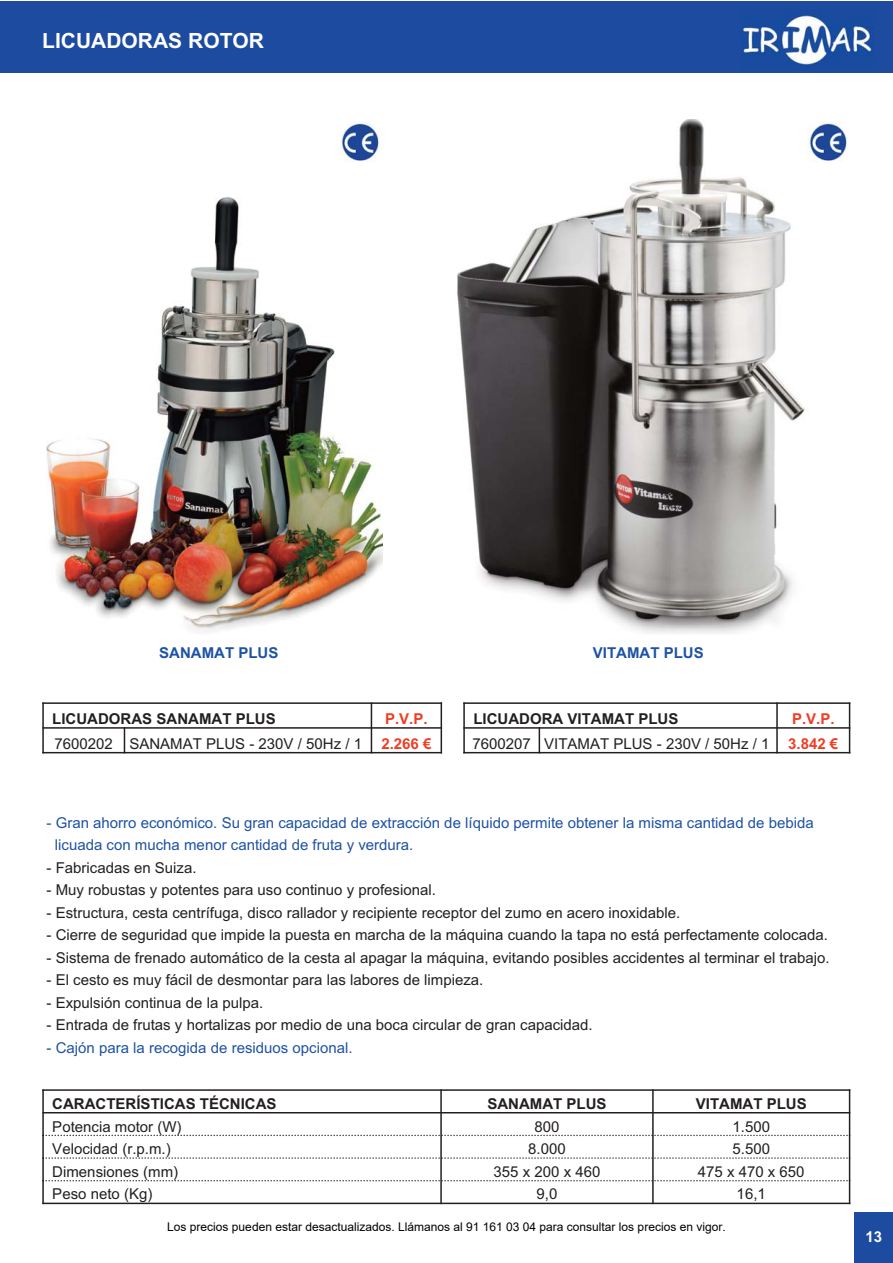
<style>
.page{position:relative;width:893px;height:1263px;background:#fff}
.page>*{position:absolute;margin:0;border:0;box-sizing:border-box;transform-origin:0 0}
.t1{font:700 21px "Arial";color:#fff}
.t2{font:15px "Arial";color:#231f20}
.t3{font:15px/22.5px "Arial";color:#1e52a4}
.t4{font:700 15px "Arial";color:#231f20}
.t5{font:700 15px "Arial";color:#ef3e25}
.t6{font:700 15px "Arial";color:#1e52a4}
.t7{font:700 15px "Arial";color:#fff}
.t8{font:12px "Arial";color:#000}
</style>
<div class="page">
<div style="left:0;top:2px;width:892px;height:71px;background:#1c4ba0"></div>
<div style="left:854px;top:1213px;width:38px;height:50px;background:#1c4ba0"></div>
<img style="left:46px;top:198px;width:336px;height:435px">
<img style="left:457px;top:120px;width:351px;height:513px">
<hr style="left:42px;top:702px;width:2px;height:51px;background:#231f20">
<svg style="left:124px;top:729px;width:1px;height:23px"></svg>
<hr style="left:371px;top:702px;width:1px;height:51px;background:#231f20">
<hr style="left:440px;top:702px;width:2px;height:51px;background:#231f20">
<hr style="left:42px;top:702px;width:400px;height:2px;background:#231f20">
<hr style="left:42px;top:727px;width:400px;height:2px;background:#231f20">
<hr style="left:42px;top:752px;width:400px;height:1px;background:#231f20">
<hr style="left:463px;top:702px;width:2px;height:51px;background:#231f20">
<svg style="left:539px;top:729px;width:1px;height:23px"></svg>
<hr style="left:776px;top:702px;width:2px;height:51px;background:#231f20">
<hr style="left:849px;top:702px;width:1px;height:51px;background:#231f20">
<hr style="left:463px;top:702px;width:387px;height:2px;background:#231f20">
<hr style="left:463px;top:727px;width:387px;height:2px;background:#231f20">
<hr style="left:463px;top:752px;width:387px;height:1px;background:#231f20">
<hr style="left:42px;top:1089px;width:2px;height:115px;background:#231f20">
<hr style="left:440px;top:1089px;width:2px;height:115px;background:#231f20">
<hr style="left:652px;top:1089px;width:2px;height:115px;background:#231f20">
<hr style="left:849px;top:1089px;width:1px;height:115px;background:#231f20">
<hr style="left:42px;top:1089px;width:808px;height:2px;background:#231f20">
<hr style="left:42px;top:1112px;width:808px;height:1px;background:#231f20">
<svg style="left:42px;top:1135px;width:807px;height:1px"></svg>
<svg style="left:42px;top:1157px;width:807px;height:2px"></svg>
<svg style="left:42px;top:1180px;width:807px;height:1px"></svg>
<hr style="left:42px;top:1203px;width:808px;height:1px;background:#231f20">
<img style="left:741px;top:15px;width:134px;height:52px">
<img style="left:808px;top:122px;width:39px;height:40px">
<img style="left:340px;top:122px;width:39px;height:40px">
<h1 class="t1" style="left:42px;top:29px;width:223px">LICUADORAS ROTOR</h1>
<p class="t6" style="left:159px;top:644px;width:121px">SANAMAT PLUS</p>
<p class="t6" style="left:593px;top:644px;width:112px">VITAMAT PLUS</p>
<p class="t4" style="left:52px;top:710px;width:225px">LICUADORAS SANAMAT PLUS</p>
<p class="t5" style="left:385px;top:710px;width:44px">P.V.P.</p>
<p class="t2" style="left:55px;top:738px;width:309px">7600202 SANAMAT PLUS - 230V / 50Hz / 1</p>
<p class="t5" style="left:381px;top:735px;width:52px">2.266 €</p>
<p class="t4" style="left:473px;top:710px;width:206px">LICUADORA VITAMAT PLUS</p>
<p class="t5" style="left:792px;top:710px;width:44px">P.V.P.</p>
<p class="t2" style="left:472px;top:738px;width:298px">7600207 VITAMAT PLUS - 230V / 50Hz / 1</p>
<p class="t5" style="left:788px;top:735px;width:52px">3.842 €</p>
<p class="t3" style="left:55px;top:813px;width:760px;text-indent:-8px">- Gran ahorro económico. Su gran capacidad de extracción de líquido permite obtener la misma cantidad de bebida licuada con mucha menor cantidad de fruta y verdura.</p>
<p class="t2" style="left:47px;top:862px;width:152px">- Fabricadas en Suiza.</p>
<p class="t2" style="left:47px;top:884px;width:391px">- Muy robustas y potentes para uso continuo y profesional.</p>
<p class="t2" style="left:47px;top:907px;width:635px">- Estructura, cesta centrífuga, disco rallador y recipiente receptor del zumo en acero inoxidable.</p>
<p class="t2" style="left:47px;top:929px;width:783px">- Cierre de seguridad que impide la puesta en marcha de la máquina cuando la tapa no está perfectamente colocada.</p>
<p class="t2" style="left:47px;top:952px;width:784px">- Sistema de frenado automático de la cesta al apagar la máquina, evitando posibles accidentes al terminar el trabajo.</p>
<p class="t2" style="left:47px;top:974px;width:438px">- El cesto es muy fácil de desmontar para las labores de limpieza.</p>
<p class="t2" style="left:47px;top:997px;width:218px">- Expulsión continua de la pulpa.</p>
<p class="t2" style="left:47px;top:1019px;width:548px">- Entrada de frutas y hortalizas por medio de una boca circular de gran capacidad.</p>
<p class="t3" style="left:47px;top:1038px;width:307px">- Cajón para la recogida de residuos opcional.</p>
<p class="t4" style="left:52px;top:1095px;width:226px">CARACTERÍSTICAS TÉCNICAS</p>
<p class="t4" style="left:487px;top:1095px;width:121px">SANAMAT PLUS</p>
<p class="t4" style="left:696px;top:1095px;width:112px">VITAMAT PLUS</p>
<p class="t2" style="left:52px;top:1121px;width:131px">Potencia motor (W)</p>
<p class="t2" style="left:534px;top:1121px;width:27px">800</p>
<p class="t2" style="left:732px;top:1121px;width:39px">1.500</p>
<p class="t2" style="left:52px;top:1143px;width:120px">Velocidad (r.p.m.)</p>
<p class="t2" style="left:528px;top:1143px;width:39px">8.000</p>
<p class="t2" style="left:732px;top:1143px;width:39px">5.500</p>
<p class="t2" style="left:52px;top:1166px;width:127px">Dimensiones (mm)</p>
<p class="t2" style="left:494px;top:1166px;width:108px">355 x 200 x 460</p>
<p class="t2" style="left:698px;top:1166px;width:108px">475 x 470 x 650</p>
<p class="t2" style="left:52px;top:1189px;width:102px">Peso neto (Kg)</p>
<p class="t2" style="left:536px;top:1189px;width:22px">9,0</p>
<p class="t2" style="left:737px;top:1189px;width:31px">16,1</p>
<p class="t8" style="left:167px;top:1219px;width:560px">Los precios pueden estar desactualizados. Llámanos al 91 161 03 04 para consultar los precios en vigor.</p>
<p class="t7" style="left:865px;top:1228px;width:18px">13</p>
</div>
